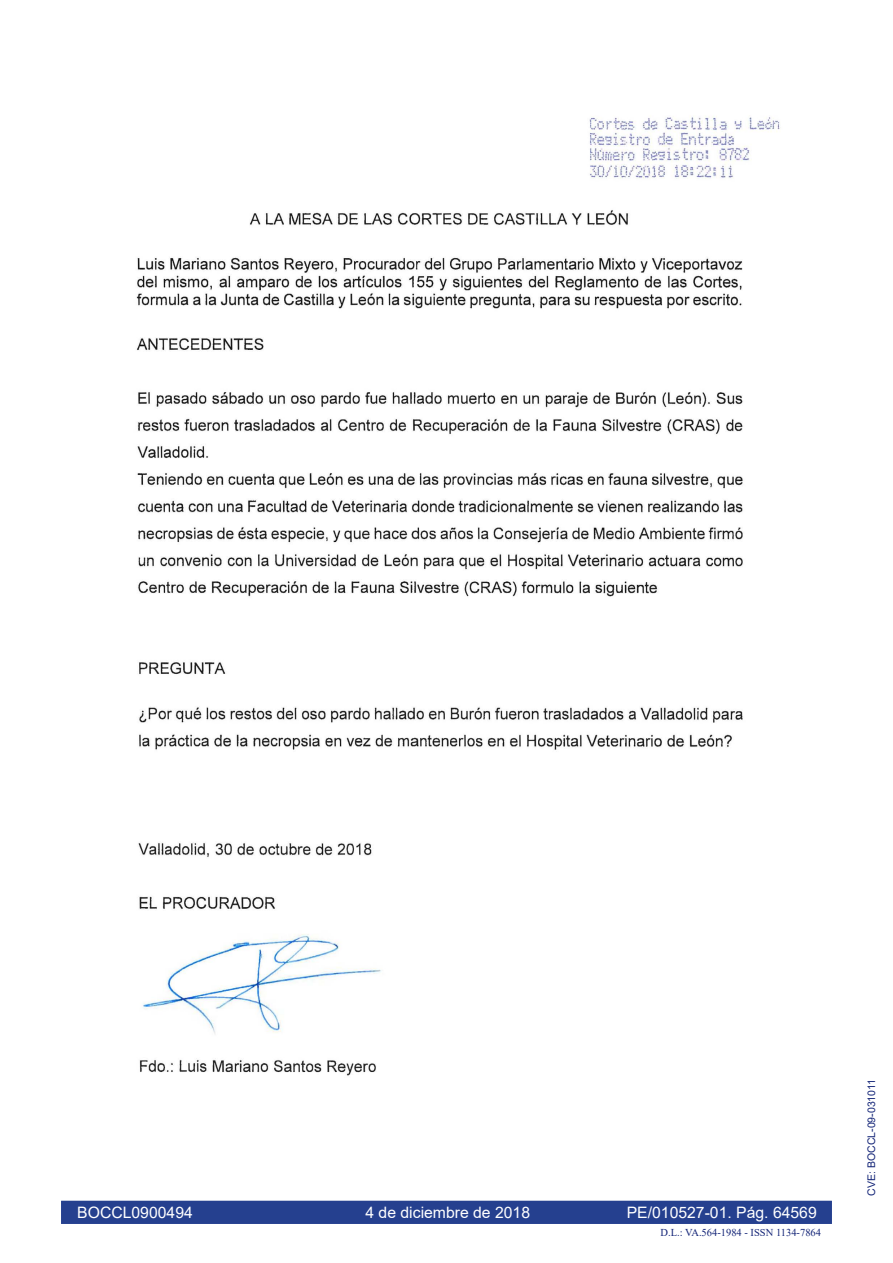
<style>
.page{position:relative;width:893px;height:1263px;background:#fff}
.page>*{position:absolute;margin:0;border:0;box-sizing:border-box;transform-origin:0 0}
.t1{font:15.75px "Arial";color:#fff}
.t2{font:10.5px "Times New Roman";color:#132477}
.t3{font:10.5px "Arial";color:#132477}
</style>
<div class="page">
<div style="left:60px;top:1200px;width:773px;height:25px;background:#25408f"></div>
<div style="left:60px;top:1199px;width:773px;height:26px;border:2px solid #fff"></div>
<img style="left:60px;top:116px;width:773px;height:1084px">
<p class="t1" style="left:77px;top:1202px;width:117px">BOCCL0900494</p>
<p class="t1" style="left:365px;top:1202px;width:166px">4 de diciembre de 2018</p>
<p class="t1" style="left:627px;top:1202px;width:192px">PE/010527-01. Pág. 64569</p>
<p class="t2" style="left:661px;top:1225px;width:162px">D.L.: VA.564-1984 - ISSN 1134-7864</p>
<p class="t3" style="left:864px;top:1195px;width:118px;rotate:-90deg">CVE: BOCCL-09-031011</p>
</div>
